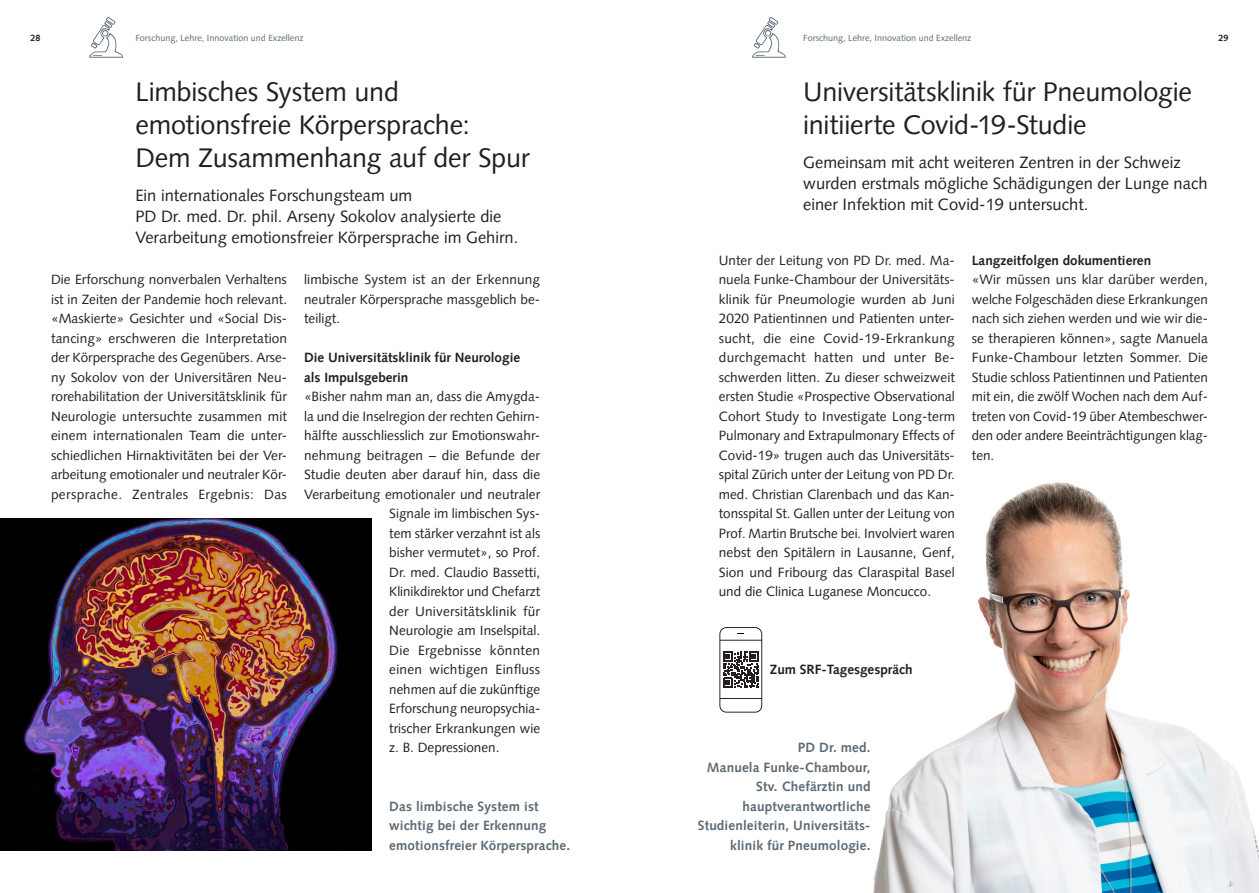
<style>
.page{position:relative;width:1259px;height:893px;background:#fff}
.page>*{position:absolute;margin:0;border:0;box-sizing:border-box;transform-origin:0 0}
.Titel_18pt{font:27px/33px "Syntax LT Pro";letter-spacing:-.01em;color:#231f20}
.Lead_12pt{font:16.5px/21px "Syntax LT Pro";color:#231f20}
.Lauftext_Blocksatz_9{font:13.5px/19.5px "Syntax LT Pro";color:#231f20;text-align:justify}
.Legende_Infos_8pt{font:700 13.5px/19.5px "Syntax LT Pro";letter-spacing:.01em;color:#5d6a75;text-align:right}
.Lauftext_Blocksatz_9-2{font:700 13.5px "Syntax LT Pro";color:#231f20}
.Lauftext_Blocksatz_9-3{font:13.5px "Syntax LT Pro";letter-spacing:.02em;color:#231f20}
.Lauftext_Flattersatz{font:9px "Syntax LT Pro";color:#5d6a75}
.t1{font:700 9px "Syntax LT Pro";color:#231f20}
</style>
<div class="page">
<img style="left:873px;top:482px;width:386px;height:411px">
<img style="left:0;top:518px;width:371px;height:332px">
<svg style="left:89px;top:17px;width:34px;height:41px"></svg>
<svg style="left:752px;top:17px;width:34px;height:41px"></svg>
<svg style="left:719px;top:627px;width:43px;height:85px"></svg>
<p class="Lauftext_Flattersatz" style="left:135px;top:33px;width:169px">Forschung, Lehre, Innovation und Exzellenz</p>
<p class="Lauftext_Flattersatz" style="left:803px;top:33px;width:169px">Forschung, Lehre, Innovation und Exzellenz</p>
<p class="t1" style="left:30px;top:33px;width:12px">28</p>
<p class="t1" style="left:1218px;top:33px;width:12px">29</p>
<p class="Titel_18pt" style="left:135px;top:75px;width:396px">Limbisches System und emotionsfreie Körpersprache:<br>Dem Zusammenhang auf der Spur</p>
<p class="Lead_12pt" style="left:135px;top:185px;width:384px">Ein internationales Forschungsteam um<br>PD Dr. med. Dr. phil. Arseny Sokolov analysierte die<br>Verarbeitung emotionsfreier Körpersprache im Gehirn.</p>
<p class="Lauftext_Blocksatz_9" style="left:51px;top:270px;width:238px">Die Erforschung nonverbalen Verhaltens ist in Zeiten der Pandemie hoch relevant. «Maskierte» Gesichter und «Social Dis&shy;tancing» erschweren die Interpretation der Körpersprache des Gegenübers. Arse&shy;ny Sokolov von der Universitären Neu&shy;rorehabilitation der Universitätsklinik für Neurologie untersuchte zusammen mit einem internationalen Team die unter&shy;schiedlichen Hirnaktivitäten bei der Ver&shy;arbeitung emotionaler und neutraler Kör&shy;persprache. Zentrales Ergebnis: Das</p>
<p class="Lauftext_Blocksatz_9" style="left:304px;top:270px;width:237px">limbische System ist an der Erkennung neutraler Körpersprache massgeblich be&shy;teiligt.</p>
<p class="Lauftext_Blocksatz_9-2" style="left:304px;top:349px;width:217px">Die Universitätsklinik für Neurologie</p>
<p class="Lauftext_Blocksatz_9-2" style="left:304px;top:369px;width:106px">als Impulsgeberin</p>
<p class="Lauftext_Blocksatz_9" style="left:304px;top:387px;width:237px">«Bisher nahm man an, dass die Amygda-</p>
<p class="Lauftext_Blocksatz_9" style="left:304px;top:406px;width:237px">la und die Inselregion der rechten Gehirn-</p>
<p class="Lauftext_Blocksatz_9" style="left:304px;top:426px;width:237px">hälfte ausschliesslich zur Emotionswahr-</p>
<p class="Lauftext_Blocksatz_9" style="left:304px;top:445px;width:237px">nehmung beitragen – die Befunde der</p>
<p class="Lauftext_Blocksatz_9" style="left:304px;top:465px;width:238px">Studie deuten aber darauf hin, dass die</p>
<p class="Lauftext_Blocksatz_9" style="left:304px;top:484px;width:238px">Verarbeitung emotionaler und neutraler</p>
<p class="Lauftext_Blocksatz_9" style="left:389px;top:504px;width:152px">Signale im limbischen Sys-</p>
<p class="Lauftext_Blocksatz_9" style="left:389px;top:523px;width:152px">tem stärker verzahnt ist als</p>
<p class="Lauftext_Blocksatz_9" style="left:389px;top:543px;width:152px">bisher vermutet», so Prof.</p>
<p class="Lauftext_Blocksatz_9" style="left:389px;top:562px;width:152px">Dr. med. Claudio Bassetti,</p>
<p class="Lauftext_Blocksatz_9" style="left:389px;top:582px;width:152px">Klinikdirektor und Chefarzt</p>
<p class="Lauftext_Blocksatz_9" style="left:389px;top:601px;width:152px">der Universitätsklinik für</p>
<p class="Lauftext_Blocksatz_9" style="left:389px;top:621px;width:152px">Neurologie am Inselspital.</p>
<p class="Lauftext_Blocksatz_9-3" style="left:389px;top:642px;width:152px">Die Ergebnisse könnten</p>
<p class="Lauftext_Blocksatz_9" style="left:389px;top:660px;width:152px">einen wichtigen Einfluss</p>
<p class="Lauftext_Blocksatz_9" style="left:389px;top:679px;width:152px">nehmen auf die zukünftige</p>
<p class="Lauftext_Blocksatz_9" style="left:389px;top:699px;width:152px">Erforschung neuropsychia-</p>
<p class="Lauftext_Blocksatz_9" style="left:389px;top:718px;width:152px">trischer Erkrankungen wie</p>
<p class="Lauftext_Blocksatz_9" style="left:389px;top:738px;width:112px">z. B. Depressionen.</p>
<p class="Legende_Infos_8pt" style="left:389px;top:796px;width:182px;text-align:left">Das limbische System ist wichtig bei der Erkennung emotionsfreier Körpersprache.</p>
<p class="Titel_18pt" style="left:803px;top:75px;width:390px">Universitätsklinik für Pneumologie initiierte Covid-19-Studie</p>
<p class="Lead_12pt" style="left:803px;top:152px;width:406px">Gemeinsam mit acht weiteren Zentren in der Schweiz wurden erstmals mögliche Schädigungen der Lunge nach einer Infektion mit Covid-19 untersucht.</p>
<p class="Lauftext_Blocksatz_9" style="left:719px;top:250px;width:238px">Unter der Leitung von PD Dr. med. Ma&shy;nuela Funke-Chambour der Universitäts&shy;klinik für Pneumologie wurden ab Juni 2020 Patientinnen und Patienten unter&shy;sucht, die eine Covid-19-Erkrankung durchgemacht hatten und unter Be&shy;schwerden litten. Zu dieser schweizweit ersten Studie «Prospective Observational Cohort Study to Investigate Long-term Pulmonary and Extrapulmonary Effects of Covid-19» trugen auch das Universitäts&shy;spital Zürich unter der Leitung von PD Dr. med. Christian Clarenbach und das Kan&shy;tonsspital St. Gallen unter der Leitung von Prof. Martin Brutsche bei. Involviert waren nebst den Spitälern in Lausanne, Genf, Sion und Fribourg das Claraspital Basel und die Clinica Luganese Moncucco.</p>
<p class="Lauftext_Blocksatz_9-2" style="left:972px;top:252px;width:181px">Langzeitfolgen dokumentieren</p>
<p class="Lauftext_Blocksatz_9" style="left:972px;top:270px;width:238px">«Wir müssen uns klar darüber werden, welche Folgeschäden diese Erkrankungen nach sich ziehen werden und wie wir die&shy;se therapieren können», sagte Manuela Funke-Chambour letzten Sommer. Die Studie schloss Patientinnen und Patienten mit ein, die zwölf Wochen nach dem Auf&shy;treten von Covid-19 über Atembeschwer&shy;den oder andere Beeinträchtigungen klag&shy;ten.</p>
<p class="Lauftext_Blocksatz_9-2" style="left:770px;top:661px;width:144px">Zum SRF-Tagesgespräch</p>
<p class="Legende_Infos_8pt" style="left:698px;top:738px;width:174px">PD Dr. med.<br>Manuela Funke-Chambour,<br>Stv. Chefärztin und hauptverantwortliche<br>Studienleiterin, Universitäts&shy;klinik für Pneumologie.</p>
</div>
